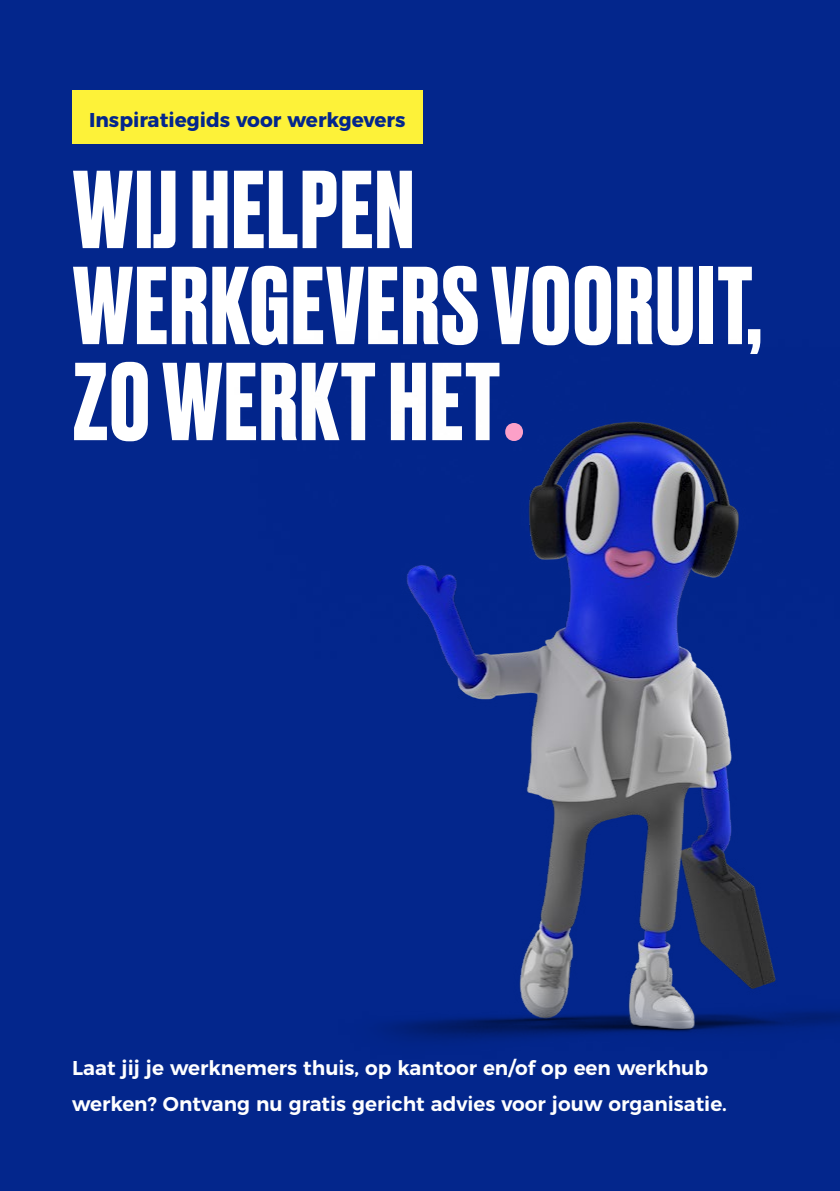
<style>
.page{position:relative;width:840px;height:1191px;background:#fff}
.page>*{position:absolute;margin:0;border:0;box-sizing:border-box;transform-origin:0 0}
.t1{font:700 104px/96px "Druk";letter-spacing:.02em;color:#fff}
.t2{font:600 20px/36px "Montserrat";color:#fff}
.t3{font:700 20px "Montserrat";color:#03268c}
.s1{font-family:"Montserrat";color:#fda1c9}
</style>
<div class="page">
<div style="left:0;top:0;width:839px;height:1191px;background:#03268c"></div>
<div style="left:72px;top:91px;width:350px;height:53px;background:#fdf239"></div>
<img style="left:217px;top:283px;width:622px;height:835px">
<p class="t3" style="left:89px;top:104px;width:318px">Inspiratiegids voor werkgevers</p>
<h1 class="t1" style="left:73px;top:156px;width:690px">WIJ HELPEN<br>WERKGEVERS VOORUIT,<br>ZO WERKT HET<span class="s1">.</span></h1>
<p class="t2" style="left:72px;top:1048px;width:656px">Laat jij je werknemers thuis, op kantoor en/of op een werkhub werken? Ontvang nu gratis gericht advies voor jouw organisatie.</p>
</div>
